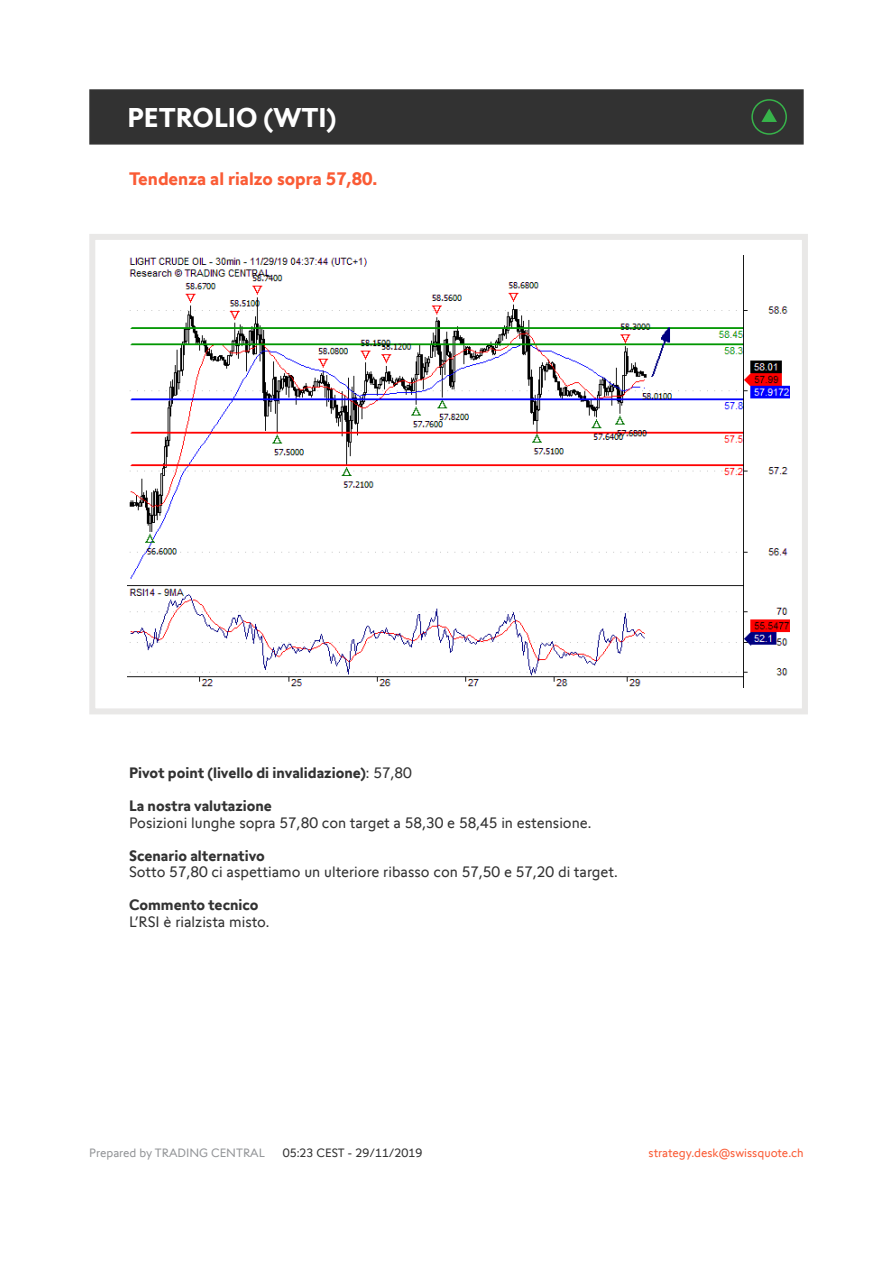
<style>
.page{position:relative;width:893px;height:1263px;background:#fff}
.page>*{position:absolute;margin:0;border:0;box-sizing:border-box;transform-origin:0 0}
.t1{font:700 27px "Swissquote CT";color:#fff}
.t2{font:700 18px "Swissquote CT";color:#fa5b35}
.t3{font:15px "Swissquote CT";color:#323232}
.t4{font:700 15px "Swissquote CT";color:#323232}
.t5{font:12px "Swissquote CT";color:#fa5b35}
.t6{font:12px "Swissquote CT";color:#939598}
.t7{font:12px "Swissquote CT";color:#323232}
.s1{font-weight:400}
</style>
<div class="page">
<div style="left:89px;top:234px;width:719px;height:480px;border:6px solid #e9e8e7"></div>
<div style="left:89px;top:89px;width:715px;height:56px;background:#323232;border:2px solid #323232"></div>
<img style="left:128px;top:255px;width:661px;height:432px">
<svg style="left:751px;top:99px;width:36px;height:36px"></svg>
<h1 class="t1" style="left:128px;top:101px;width:210px">PETROLIO (WTI)</h1>
<p class="t2" style="left:129px;top:168px;width:250px">Tendenza al rialzo sopra 57,80.</p>
<p class="t4" style="left:129px;top:764px;width:284px">Pivot point (livello di invalidazione)<span class="s1">: 57,80</span></p>
<p class="t4" style="left:129px;top:797px;width:144px">La nostra valutazione</p>
<p class="t3" style="left:129px;top:814px;width:464px">Posizioni lunghe sopra 57,80 con target a 58,30 e 58,45 in estensione.</p>
<p class="t4" style="left:129px;top:846px;width:137px">Scenario alternativo</p>
<p class="t3" style="left:129px;top:863px;width:490px">Sotto 57,80 ci aspettiamo un ulteriore ribasso con 57,50 e 57,20 di target.</p>
<p class="t4" style="left:129px;top:896px;width:131px">Commento tecnico</p>
<p class="t3" style="left:129px;top:913px;width:142px">L’RSI è rialzista misto.</p>
<p class="t6" style="left:89px;top:1145px;width:177px">Prepared by TRADING CENTRAL</p>
<p class="t7" style="left:283px;top:1145px;width:141px">05:23 CEST - 29/11/2019</p>
<p class="t5" style="left:649px;top:1145px;width:157px">strategy.desk@swissquote.ch</p>
</div>
